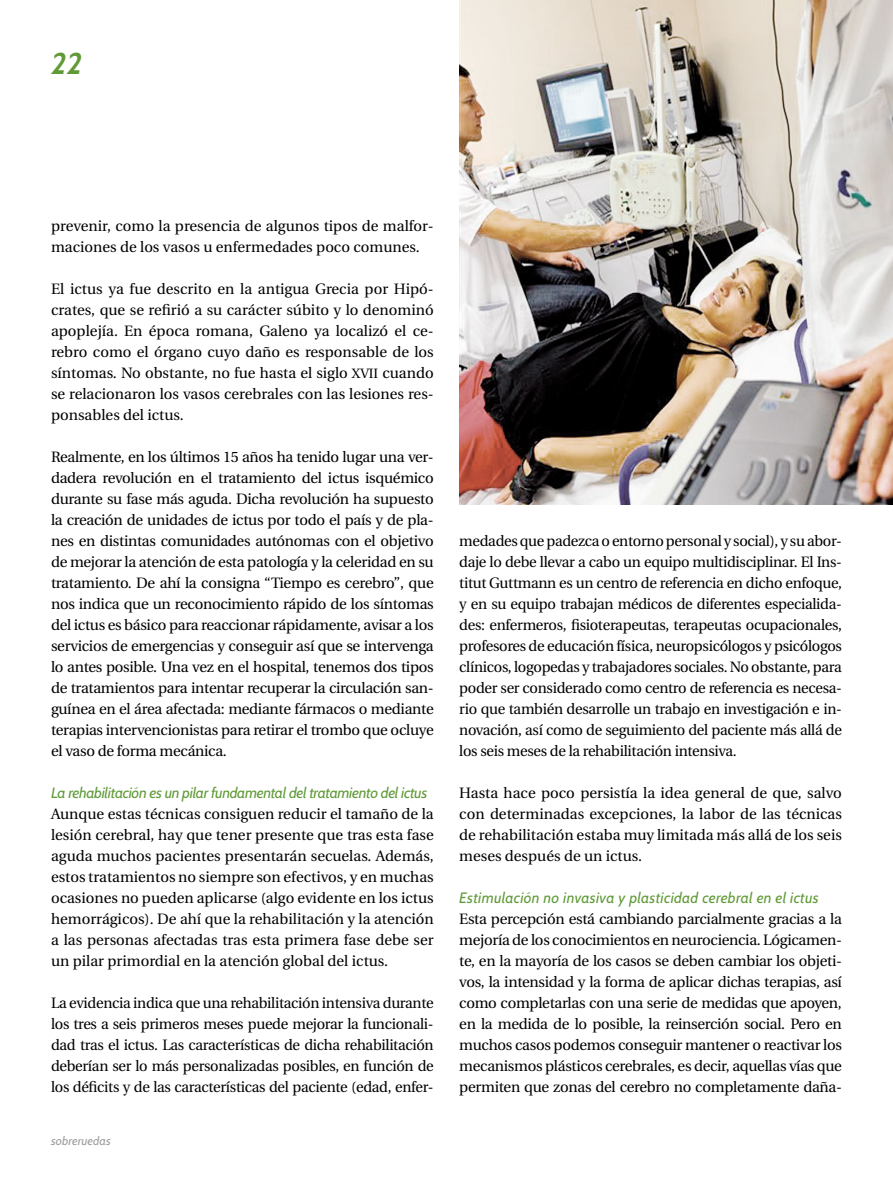
<style>
.page{position:relative;width:893px;height:1195px;background:#fff}
.page>*{position:absolute;margin:0;border:0;box-sizing:border-box;transform-origin:0 0}
.t1{font:italic 700 30px "Cabin";color:#609a37}
.t2{font:15px/21px "Utopia";color:#000;text-align:justify}
.t3{font:italic 15px "Cabin";letter-spacing:-.02em;color:#609a37}
.t4{font:italic 15px "Cabin";letter-spacing:.02em;color:#609a37}
.t5{font:italic 12px "Cabin";letter-spacing:.01em;color:#9c9e9f}
.s1{font-size:13.5px}
</style>
<div class="page">
<img style="left:459px;top:0;width:434px;height:504px">
<h1 class="t1" style="left:51px;top:45px;width:33px">22</h1>
<p class="t2" style="left:51px;top:216px;width:384px">prevenir, como la presencia de algunos tipos de malfor&shy;maciones de los vasos u enfermedades poco comunes.</p>
<p class="t2" style="left:51px;top:279px;width:384px">El ictus ya fue descrito en la antigua Grecia por Hipó&shy;crates, que se refirió a su carácter súbito y lo denominó apoplejía. En época romana, Galeno ya localizó el ce&shy;rebro como el órgano cuyo daño es responsable de los síntomas. No obstante, no fue hasta el siglo <span class="s1">XVII</span> cuando se relacionaron los vasos cerebrales con las lesiones res&shy;ponsables del ictus.</p>
<p class="t2" style="left:51px;top:447px;width:384px">Realmente, en los últimos 15 años ha tenido lugar una ver&shy;dadera revolución en el tratamiento del ictus isquémico durante su fase más aguda. Dicha revolución ha supuesto la creación de unidades de ictus por todo el país y de pla&shy;nes en distintas comunidades autónomas con el objetivo de mejorar la atención de esta patología y la celeridad en su tratamiento. De ahí la consigna “Tiempo es cerebro”, que nos indica que un reconocimiento rápido de los síntomas del ictus es básico para reaccionar rápidamente, avisar a los servicios de emergencias y conseguir así que se intervenga lo antes posible. Una vez en el hospital, tenemos dos tipos de tratamientos para intentar recuperar la circulación san&shy;guínea en el área afectada: mediante fármacos o mediante terapias intervencionistas para retirar el trombo que ocluye el vaso de forma mecánica.</p>
<p class="t3" style="left:51px;top:784px;width:378px">La rehabilitación es un pilar fundamental del tratamiento del ictus</p>
<p class="t2" style="left:51px;top:804px;width:384px">Aunque estas técnicas consiguen reducir el tamaño de la lesión cerebral, hay que tener presente que tras esta fase aguda muchos pacientes presentarán secuelas. Además, estos tratamientos no siempre son efectivos, y en muchas ocasiones no pueden aplicarse (algo evidente en los ictus hemorrágicos). De ahí que la rehabilitación y la atención a las personas afectadas tras esta primera fase debe ser un pilar primordial en la atención global del ictus.</p>
<p class="t2" style="left:51px;top:993px;width:384px">La evidencia indica que una rehabilitación intensiva durante los tres a seis primeros meses puede mejorar la funcionali&shy;dad tras el ictus. Las características de dicha rehabilitación deberían ser lo más personalizadas posibles, en función de los déficits y de las características del paciente (edad, enfer-</p>
<p class="t5" style="left:51px;top:1133px;width:61px">sobreruedas</p>
<p class="t2" style="left:459px;top:531px;width:384px">medades que padezca o entorno personal y social), y su abor&shy;daje lo debe llevar a cabo un equipo multidisciplinar. El Ins&shy;titut Guttmann es un centro de referencia en dicho enfoque, y en su equipo trabajan médicos de diferentes especialida&shy;des: enfermeros, fisioterapeutas, terapeutas ocupacionales, profesores de educación física, neuropsicólogos y psicólogos clínicos, logopedas y trabajadores sociales. No obstante, para poder ser considerado como centro de referencia es necesa&shy;rio que también desarrolle un trabajo en investigación e in&shy;novación, así como de seguimiento del paciente más allá de los seis meses de la rehabilitación intensiva.</p>
<p class="t2" style="left:459px;top:783px;width:384px">Hasta hace poco persistía la idea general de que, salvo con determinadas excepciones, la labor de las técnicas de rehabilitación estaba muy limitada más allá de los seis meses después de un ictus.</p>
<p class="t4" style="left:459px;top:889px;width:361px">Estimulación no invasiva y plasticidad cerebral en el ictus</p>
<p class="t2" style="left:459px;top:909px;width:384px">Esta percepción está cambiando parcialmente gracias a la mejoría de los conocimientos en neurociencia. Lógicamen&shy;te, en la mayoría de los casos se deben cambiar los objeti&shy;vos, la intensidad y la forma de aplicar dichas terapias, así como completarlas con una serie de medidas que apoyen, en la medida de lo posible, la reinserción social. Pero en muchos casos podemos conseguir mantener o reactivar los mecanismos plásticos cerebrales, es decir, aquellas vías que permiten que zonas del cerebro no completamente daña-</p>
</div>
